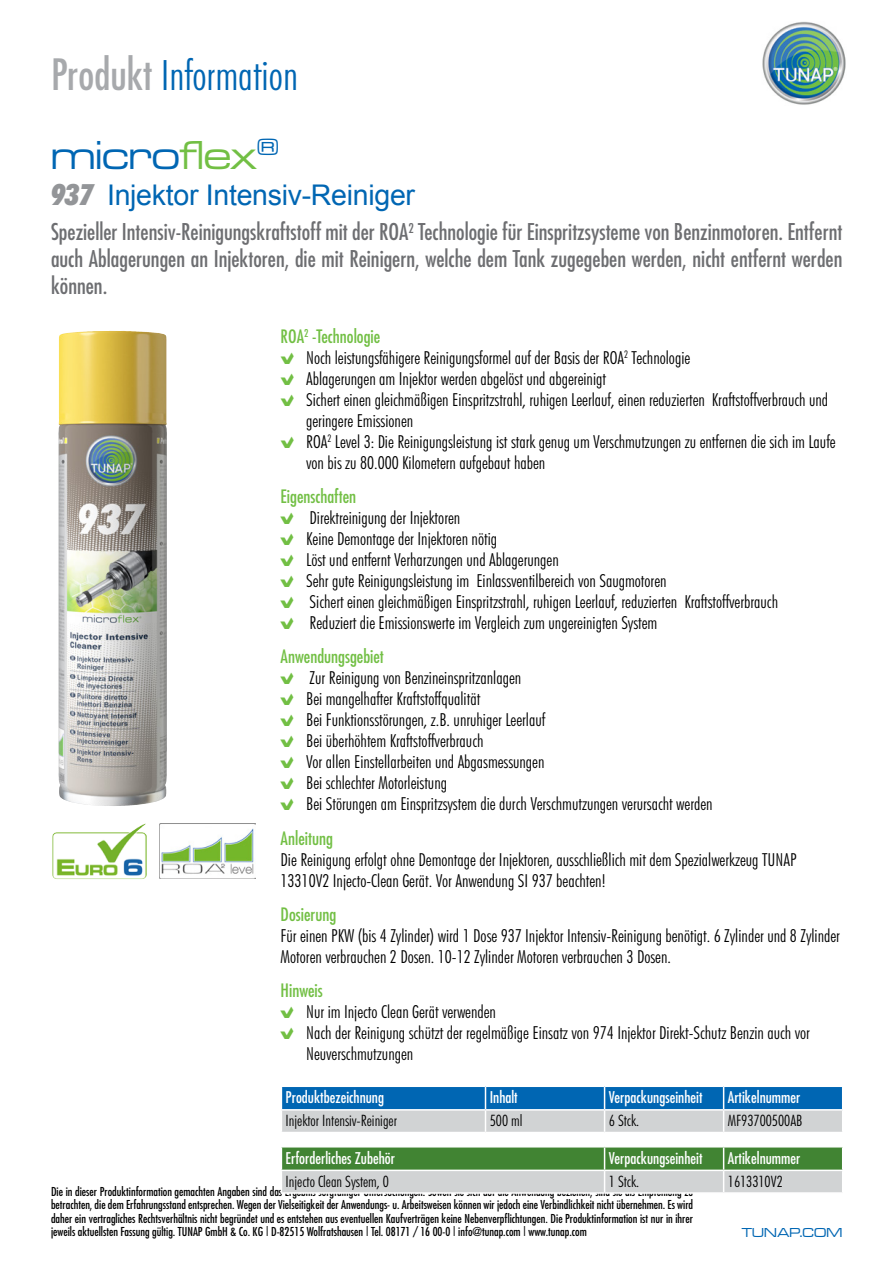
<style>
.page{position:relative;width:893px;height:1263px;background:#fff}
.page>*{position:absolute;margin:0;border:0;box-sizing:border-box;transform-origin:0 0}
.t1{font:300 condensed 42px "Futura BT";color:#0066b3}
.t2{font:42px "Microgramma D Medi Exte";color:#0066b3}
.t3{font:28.5px "Arial";letter-spacing:-.01em;color:#0066b3}
.t4{font:condensed 22.5px/27px "Futura";color:#6d6e71;text-align:justify}
.t5{font:300 condensed 18px/21px "Futura BT";color:#000}
.t6{font:condensed 18px "Futura";color:#72bf44}
.t7{font:condensed 15.75px "Futura";color:#fff}
.t8{font:300 condensed 15.75px "Futura BT";color:#000}
.t9{font:13.5px "Microgramma D Medi Exte";letter-spacing:.02em;color:#0066b3}
.t10{font:condensed 12px/13.5px "Futura";color:#000;text-align:justify}
.s1{font-family:"Futura";font-weight:400;color:#a7a9ac}
.s2{color:#72bf44}
.s3{font-family:"Futura BT";font-weight:900;font-style:italic;font-stretch:condensed;font-size:29.25px;color:#939598}
.s4{font-family:"Wuerth Num";font-weight:400;font-stretch:normal;color:#72bf44}
</style>
<div class="page">
<img style="left:762px;top:21px;width:84px;height:84px">
<img style="left:58px;top:331px;width:109px;height:475px">
<svg style="left:281px;top:1086px;width:562px;height:46px;background:#71a2c7"></svg>
<img style="left:52px;top:823px;width:94px;height:56px">
<img style="left:160px;top:823px;width:95px;height:55px">
<svg style="left:281px;top:1147px;width:562px;height:46px;background:#8fb089"></svg>
<hr style="left:724px;top:1192px;width:119px;height:2px;background:#fff">
<h1 class="t1" style="left:51px;top:49px;width:248px"><span class="s1">Produkt</span> Information</h1>
<h1 class="t2" style="left:51px;top:129px;width:229px">micro<span class="s2">flex</span><sup>®</sup></h1>
<h2 class="t3" style="left:51px;top:175px;width:366px"><span class="s3">937</span> Injektor Intensiv-Reiniger</h2>
<p class="t4" style="left:51px;top:218px;width:793px">Spezieller Intensiv-Reinigungskraftstoff mit der ROA<sup>2</sup> Technologie für Einspritzsysteme von Benzinmotoren. Entfernt auch Ablagerungen an Injektoren, die mit Reinigern, welche dem Tank zugegeben werden, nicht entfernt werden können.</p>
<p class="t6" style="left:281px;top:325px;width:101px">ROA<sup>2</sup> -Technologie</p>
<p class="t5" style="left:281px;top:347px;width:411px"><span class="s4">B</span> Noch leistungsfähigere Reinigungsformel auf der Basis der ROA<sup>2</sup> Technologie</p>
<p class="t5" style="left:281px;top:368px;width:327px"><span class="s4">B</span> Ablagerungen am Injektor werden abgelöst und abgereinigt</p>
<p class="t5" style="left:281px;top:389px;width:549px"><span class="s4">B</span> Sichert einen gleichmäßigen Einspritzstrahl, ruhigen Leerlauf, einen reduzierten Kraftstoffverbrauch und</p>
<p class="t5" style="left:306px;top:410px;width:109px">geringere Emissionen</p>
<p class="t5" style="left:281px;top:431px;width:556px"><span class="s4">B</span> ROA<sup>2</sup> Level 3: Die Reinigungsleistung ist stark genug um Verschmutzungen zu entfernen die sich im Laufe</p>
<p class="t5" style="left:306px;top:452px;width:241px">von bis zu 80.000 Kilometern aufgebaut haben</p>
<p class="t6" style="left:281px;top:485px;width:77px">Eigenschaften</p>
<p class="t5" style="left:281px;top:507px;width:499px"><span class="s4">B</span> Direktreinigung der Injektoren<br><span class="s4">B</span> Keine Demontage der Injektoren nötig<br><span class="s4">B</span> Löst und entfernt Verharzungen und Ablagerungen<br><span class="s4">B</span> Sehr gute Reinigungsleistung im Einlassventilbereich von Saugmotoren<br><span class="s4">B</span> Sichert einen gleichmäßigen Einspritzstrahl, ruhigen Leerlauf, reduzierten Kraftstoffverbrauch <span class="s4">B</span> Reduziert die Emissionswerte im Vergleich zum ungereinigten System</p>
<p class="t6" style="left:281px;top:645px;width:105px">Anwendungsgebiet</p>
<p class="t5" style="left:281px;top:667px;width:433px"><span class="s4">B</span> Zur Reinigung von Benzineinspritzanlagen<br><span class="s4">B</span> Bei mangelhafter Kraftstoffqualität<br><span class="s4">B</span> Bei Funktionsstörungen, z.B. unruhiger Leerlauf<br><span class="s4">B</span> Bei überhöhtem Kraftstoffverbrauch<br><span class="s4">B</span> Vor allen Einstellarbeiten und Abgasmessungen<br><span class="s4">B</span> Bei schlechter Motorleistung<br><span class="s4">B</span> Bei Störungen am Einspritzsystem die durch Verschmutzungen verursacht werden</p>
<p class="t6" style="left:281px;top:826px;width:54px">Anleitung</p>
<p class="t5" style="left:281px;top:848px;width:517px">Die Reinigung erfolgt ohne Demontage der Injektoren, ausschließlich mit dem Spezialwerkzeug TUNAP<br>13310V2 Injecto-Clean Gerät. Vor Anwendung SI 937 beachten!</p>
<p class="t6" style="left:281px;top:903px;width:57px">Dosierung</p>
<p class="t5" style="left:281px;top:925px;width:561px">Für einen PKW (bis 4 Zylinder) wird 1 Dose 937 Injektor Intensiv-Reinigung benötigt. 6 Zylinder und 8 Zylinder<br>Motoren verbrauchen 2 Dosen. 10-12 Zylinder Motoren verbrauchen 3 Dosen.</p>
<p class="t6" style="left:281px;top:979px;width:44px">Hinweis</p>
<p class="t5" style="left:281px;top:1001px;width:217px"><span class="s4">B</span> Nur im Injecto Clean Gerät verwenden</p>
<p class="t5" style="left:281px;top:1022px;width:531px"><span class="s4">B</span> Nach der Reinigung schützt der regelmäßige Einsatz von 974 Injektor Direkt-Schutz Benzin auch vor</p>
<p class="t5" style="left:306px;top:1043px;width:109px">Neuverschmutzungen</p>
<p class="t7" style="left:286px;top:1088px;width:100px">Produktbezeichnung</p>
<p class="t7" style="left:490px;top:1088px;width:30px">Inhalt</p>
<p class="t7" style="left:609px;top:1088px;width:95px">Verpackungseinheit</p>
<p class="t7" style="left:728px;top:1088px;width:74px">Artikelnummer</p>
<p class="t8" style="left:286px;top:1111px;width:113px">Injektor Intensiv-Reiniger</p>
<p class="t8" style="left:490px;top:1111px;width:34px">500 ml</p>
<p class="t8" style="left:609px;top:1111px;width:32px">6 Stck.</p>
<p class="t8" style="left:728px;top:1111px;width:76px">MF93700500AB</p>
<p class="t7" style="left:286px;top:1148px;width:111px">Erforderliches Zubehör</p>
<p class="t7" style="left:609px;top:1148px;width:95px">Verpackungseinheit</p>
<p class="t7" style="left:728px;top:1148px;width:74px">Artikelnummer</p>
<p class="t8" style="left:286px;top:1171px;width:105px">Injecto Clean System, 0</p>
<p class="t8" style="left:609px;top:1171px;width:32px">1 Stck.</p>
<p class="t8" style="left:728px;top:1171px;width:56px">1613310V2</p>
<p class="t10" style="left:51px;top:1184px;width:644px">Die in dieser Produktinformation gemachten Angaben sind das Ergebnis sorgfältiger Untersuchungen. Soweit sie sich auf die Anwendung beziehen, sind sie als Empfehlung zu betrachten, die dem Erfahrungsstand entsprechen. Wegen der Vielseitigkeit der Anwendungs- u. Arbeitsweisen können wir jedoch eine Verbindlichkeit nicht übernehmen. Es wird daher ein vertragliches Rechtsverhältnis nicht begründet und es entstehen aus eventuellen Kaufverträgen keine Nebenverpflichtungen. Die Produktinformation ist nur in ihrer jeweils aktuellsten Fassung gültig. TUNAP GmbH &amp; Co. KG | D-82515 Wolfratshausen | Tel. 08171 / 16 00-0 | info@tunap.com | www.tunap.com</p>
<p class="t9" style="left:742px;top:1223px;width:102px">TUNAP.COM</p>
</div>
